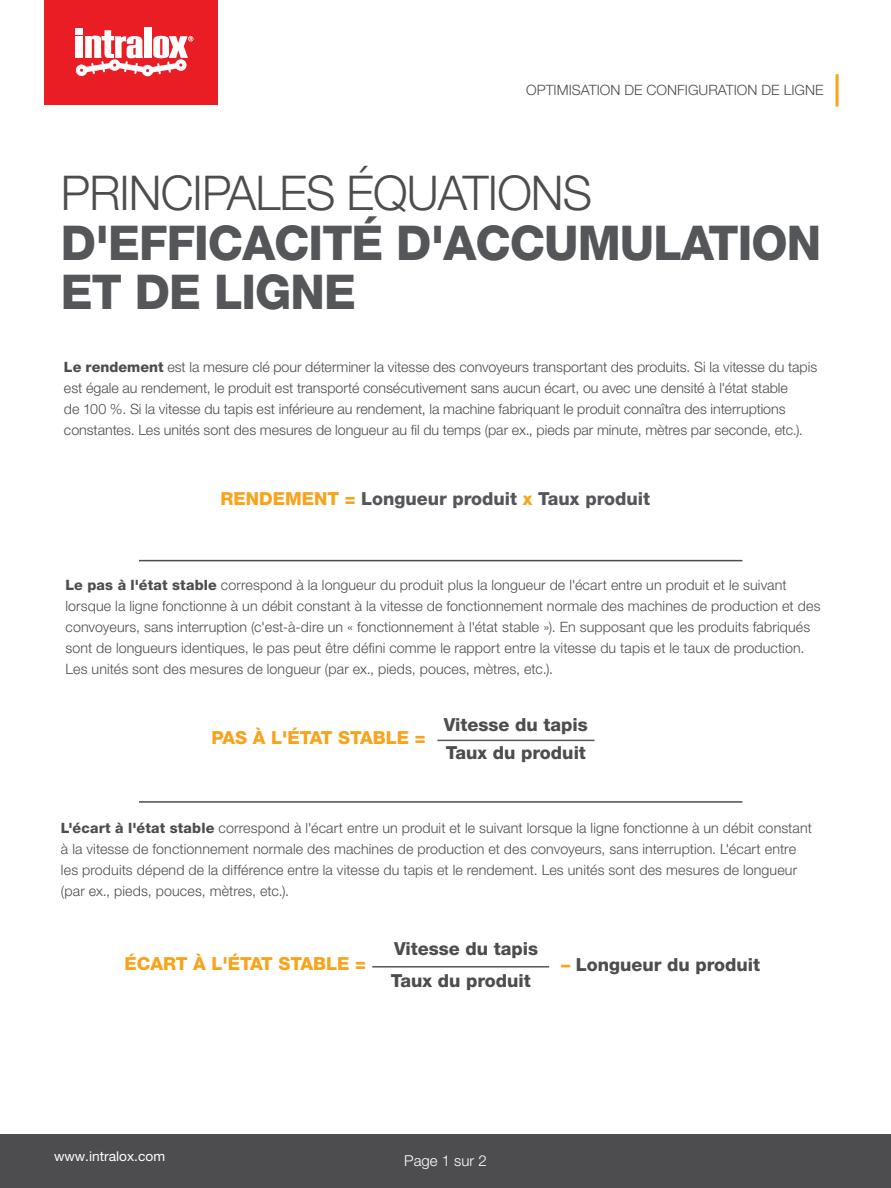
<style>
.page{position:relative;width:891px;height:1188px;background:#fff}
.page>*{position:absolute;margin:0;border:0;box-sizing:border-box;transform-origin:0 0}
.t1{font:800 48px/49.5px "Helvetica Neue LT Pro";letter-spacing:-.02em;color:#54565a}
.t2{font:300 48px "Helvetica Neue LT Pro";letter-spacing:-.02em;color:#4d4d4f}
.t3{font:800 18px/28px "Helvetica Neue LT Pro";color:#4d4d4f}
.t4{font:800 18px "Helvetica Neue LT Pro";color:#54565a}
.t5{font:800 18px "Helvetica Neue LT Pro";color:#faa21b}
.t6{font:300 15px "Helvetica Neue LT Pro";color:#fff}
.t7{font:300 14.25px/21px "Helvetica Neue LT Pro";letter-spacing:.01em;color:#4d4e4f}
.t8{font:300 14.25px/21px "Helvetica Neue LT Pro";color:#4d4d4f}
.t9{font:13.5px "Helvetica Neue LT Pro";color:#fff}
.s1{font-weight:800}
.s2{color:#faa21b}
.s3{font-weight:800;color:#4d4d4f}
</style>
<div class="page">
<div style="left:0;top:1134px;width:891px;height:54px;background:#4d4d4f"></div>
<div style="left:45px;top:0;width:173px;height:104px;background:#ea1c24"></div>
<div style="left:76px;top:28px;width:7px;height:7px;background:#fff"></div>
<div style="left:144px;top:28px;width:7px;height:30px;background:#fff"></div>
<svg style="left:76px;top:30px;width:117px;height:46px"></svg>
<hr style="left:836px;top:74px;width:3px;height:32px;background:#faa21b">
<hr style="left:437px;top:740px;width:158px;height:1px;background:#54565a">
<hr style="left:372px;top:966px;width:177px;height:2px;background:#54565a">
<hr style="left:139px;top:560px;width:603px;height:1px;background:#4d4d4f">
<hr style="left:139px;top:801px;width:603px;height:2px;background:#4d4d4f">
<p class="t8" style="left:526px;top:80px;width:299px">OPTIMISATION DE CONFIGURATION DE LIGNE</p>
<h1 class="t2" style="left:61px;top:164px;width:533px">PRINCIPALES ÉQUATIONS</h1>
<h1 class="t1" style="left:61px;top:218px;width:762px">D'EFFICACITÉ D'ACCUMULATION<br>ET DE LIGNE</h1>
<p class="t8" style="left:64px;top:356px;width:755px"><span class="s1">Le rendement</span> est la mesure clé pour déterminer la vitesse des convoyeurs transportant des produits. Si la vitesse du tapis est égale au rendement, le produit est transporté consécutivement sans aucun écart, ou avec une densité à l'état stable<br>de 100 %. Si la vitesse du tapis est inférieure au rendement, la machine fabriquant le produit connaîtra des interruptions constantes. Les unités sont des mesures de longueur au fil du temps (par ex., pieds par minute, mètres par seconde, etc.).</p>
<p class="t4" style="left:220px;top:488px;width:431px"><span class="s2">RENDEMENT =</span> Longueur produit <span class="s2">x</span> Taux produit</p>
<p class="t7" style="left:65px;top:574px;width:757px"><span class="s3">Le pas à l'état stable</span> correspond à la longueur du produit plus la longueur de l'écart entre un produit et le suivant lorsque la ligne fonctionne à un débit constant à la vitesse de fonctionnement normale des machines de production et des convoyeurs, sans interruption (c'est-à-dire un « fonctionnement à l'état stable »). En supposant que les produits fabriqués sont de longueurs identiques, le pas peut être défini comme le rapport entre la vitesse du tapis et le taux de production.<br>Les unités sont des mesures de longueur (par ex., pieds, pouces, mètres, etc.).</p>
<p class="t5" style="left:212px;top:727px;width:216px">PAS À L'ÉTAT STABLE =</p>
<p class="t3" style="left:444px;top:711px;width:146px">Vitesse du tapis<br>Taux du produit</p>
<p class="t7" style="left:61px;top:818px;width:753px"><span class="s3">L'écart à l'état stable</span> correspond à l'écart entre un produit et le suivant lorsque la ligne fonctionne à un débit constant à la vitesse de fonctionnement normale des machines de production et des convoyeurs, sans interruption. L'écart entre les produits dépend de la différence entre la vitesse du tapis et le rendement. Les unités sont des mesures de longueur (par ex., pieds, pouces, mètres, etc.).</p>
<p class="t5" style="left:124px;top:953px;width:243px">ÉCART À L'ÉTAT STABLE =</p>
<p class="t3" style="left:391px;top:932px;width:149px;line-height:32.5px">Vitesse du tapis<br>Taux du produit</p>
<p class="t3" style="left:561px;top:951px;width:201px"><span class="s2">–</span> Longueur du produit</p>
<p class="t9" style="left:54px;top:1148px;width:113px">www.intralox.com</p>
<p class="t6" style="left:404px;top:1151px;width:84px">Page 1 sur 2</p>
</div>
